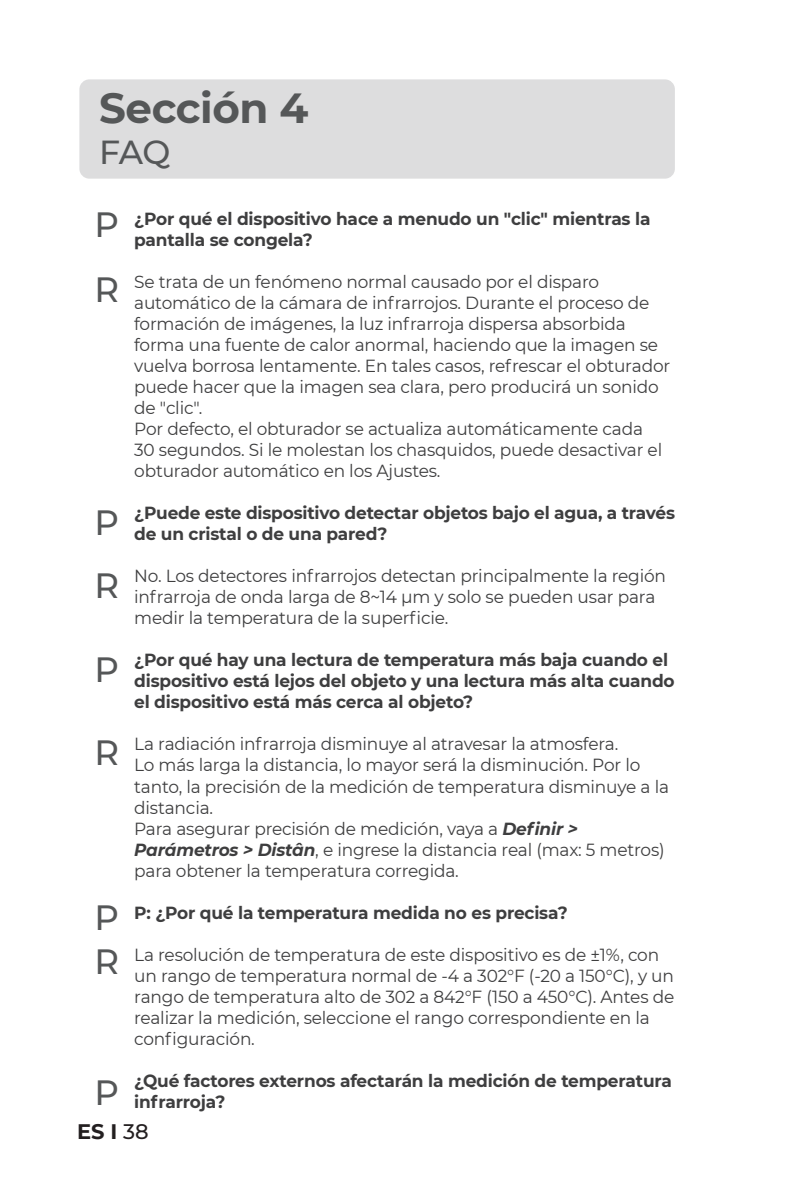
<style>
.page{position:relative;width:794px;height:1191px;background:#fff}
.page>*{position:absolute;margin:0;border:0;box-sizing:border-box;transform-origin:0 0}
.t1{font:700 42px "Montserrat";letter-spacing:-.01em;color:#555758}
.t2{font:500 35px "Montserrat";color:#555758}
.t3{font:500 33.25px "Montserrat";color:#555758}
.t4{font:700 21px "Montserrat";color:#231f20}
.正文无符号{font:17.5px/21px "Montserrat";letter-spacing:-.01em;color:#3e3e3f}
.正文无符号-2{font:700 17.5px/21px "Montserrat";letter-spacing:-.01em;color:#3e3e3f}
.s1{font-weight:700;font-style:italic}
.s2{font-weight:500}
</style>
<div class="page">
<div style="left:79px;top:79px;width:596px;height:100px;background:#ddddde;border-radius:10px"></div>
<p class="t1" style="left:99px;top:78px;width:211px">Sección 4</p>
<p class="t3" style="left:99px;top:129px;width:73px">FAQ</p>
<p class="t2" style="left:95px;top:200px;width:26px">P</p>
<p class="t2" style="left:94px;top:265px;width:26px">R</p>
<p class="t2" style="left:95px;top:498px;width:26px">P</p>
<p class="t2" style="left:94px;top:561px;width:26px">R</p>
<p class="t2" style="left:95px;top:644px;width:26px">P</p>
<p class="t2" style="left:94px;top:728px;width:26px">R</p>
<p class="t2" style="left:95px;top:893px;width:26px">P</p>
<p class="t2" style="left:94px;top:936px;width:26px">R</p>
<p class="t2" style="left:95px;top:1067px;width:26px">P</p>
<p class="正文无符号-2" style="left:134px;top:208px;width:518px">¿Por qué el dispositivo hace a menudo un "clic" mientras la pantalla se congela?</p>
<p class="正文无符号" style="left:134px;top:271px;width:537px">Se trata de un fenómeno normal causado por el disparo automático de la cámara de infrarrojos. Durante el proceso de formación de imágenes, la luz infrarroja dispersa absorbida forma una fuente de calor anormal, haciendo que la imagen se vuelva borrosa lentamente. En tales casos, refrescar el obturador puede hacer que la imagen sea clara, pero producirá un sonido de "clic".</p>
<p class="正文无符号" style="left:134px;top:418px;width:529px">Por defecto, el obturador se actualiza automáticamente cada<br>30 segundos. Si le molestan los chasquidos, puede desactivar el obturador automático en los Ajustes.</p>
<p class="正文无符号-2" style="left:134px;top:502px;width:542px">¿Puede este dispositivo detectar objetos bajo el agua, a través de un cristal o de una pared?</p>
<p class="正文无符号" style="left:134px;top:565px;width:533px">No. Los detectores infrarrojos detectan principalmente la región infrarroja de onda larga de 8~14 μm y solo se pueden usar para medir la temperatura de la superficie.</p>
<p class="正文无符号-2" style="left:134px;top:649px;width:542px">¿Por qué hay una lectura de temperatura más baja cuando el dispositivo está lejos del objeto y una lectura más alta cuando el dispositivo está más cerca al objeto?</p>
<p class="正文无符号" style="left:134px;top:733px;width:536px">La radiación infrarroja disminuye al atravesar la atmosfera.<br>Lo más larga la distancia, lo mayor será la disminución. Por lo tanto, la precisión de la medición de temperatura disminuye a la distancia.<br>Para asegurar precisión de medición, vaya a <span class="s1">Definir &gt; Parámetros &gt; Distân</span>, e ingrese la distancia real (max: 5 metros) para obtener la temperatura corregida.</p>
<p class="正文无符号-2" style="left:134px;top:901px;width:435px">P: ¿Por qué la temperatura medida no es precisa?</p>
<p class="正文无符号" style="left:134px;top:943px;width:541px">La resolución de temperatura de este dispositivo es de ±1%, con un rango de temperatura normal de -4 a 302°F (-20 a 150°C), y un rango de temperatura alto de 302 a 842°F (150 a 450°C). Antes de realizar la medición, seleccione el rango correspondiente en la configuración.</p>
<p class="正文无符号-2" style="left:134px;top:1069px;width:539px">¿Qué factores externos afectarán la medición de temperatura infrarroja?</p>
<p class="t4" style="left:77px;top:1116px;width:73px">ES I <span class="s2">38</span></p>
</div>
